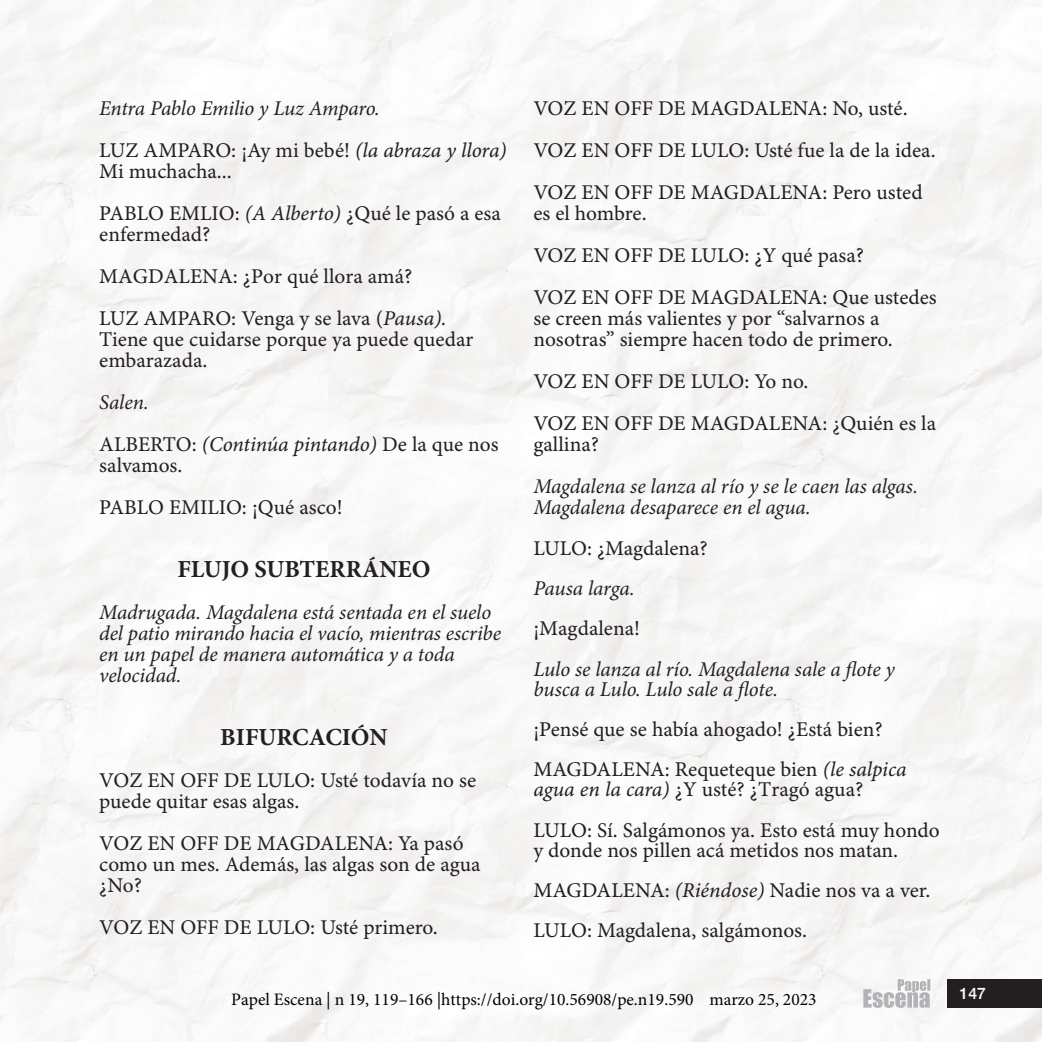
<style>
.page{position:relative;width:1042px;height:1042px;background:#fff}
.page>*{position:absolute;margin:0;border:0;box-sizing:border-box;transform-origin:0 0}
.Tipo_Parrafo_General{font:700 24.5px "Minion Pro";color:#231f20}
.Tipo_Parrafo_General-2{font:21px/21px "Minion Pro Capt";color:#231f20}
.Italic{font:italic 21px/21px "Minion Pro";letter-spacing:-.005em;color:#231f20}
.t1{font:17.5px "Minion Pro";color:#000}
.t2{font:500 15.75px "Helvetica Neue";color:#fff}
.s1{font-family:"Minion Pro It Capt"}
.s2{font-family:"Minion Pro"}
</style>
<div class="page">
<div style="left:947px;top:979px;width:95px;height:29px;background:#231f20"></div>
<svg style="left:863px;top:979px;width:67px;height:29px"></svg>
<p class="Italic" style="left:99px;top:97px;width:282px">Entra Pablo Emilio y Luz Amparo.</p>
<p class="Tipo_Parrafo_General-2" style="left:99px;top:140px;width:409px">LUZ AMPARO: ¡Ay mi bebé! <span class="s1">(la abraza y llora)<br></span>Mi muchacha...</p>
<p class="Tipo_Parrafo_General-2" style="left:99px;top:203px;width:403px">PABLO EMLIO: <span class="s1">(A Alberto)</span> ¿Qué le pasó a esa enfermedad?</p>
<p class="Tipo_Parrafo_General-2" style="left:99px;top:266px;width:315px">MAGDALENA: ¿Por qué llora amá?</p>
<p class="Tipo_Parrafo_General-2" style="left:99px;top:308px;width:376px">LUZ AMPARO: Venga y se lava (<span class="s1">Pausa).<br></span>Tiene que cuidarse porque ya puede quedar embarazada.</p>
<p class="Italic" style="left:99px;top:391px;width:51px">Salen.</p>
<p class="Tipo_Parrafo_General-2" style="left:99px;top:434px;width:401px">ALBERTO: <span class="s1">(Continúa pintando)</span> De la que nos salvamos.</p>
<p class="Tipo_Parrafo_General-2" style="left:99px;top:497px;width:245px">PABLO EMILIO: ¡Qué asco!</p>
<p class="Tipo_Parrafo_General" style="left:177px;top:551px;width:255px">FLUJO SUBTERRÁNEO</p>
<p class="Italic" style="left:99px;top:601px;width:403px">Madrugada. Magdalena está sentada en el suelo del patio mirando hacia el vacío, mientras escribe en un papel de manera automática y a toda velocidad.</p>
<p class="Tipo_Parrafo_General" style="left:220px;top:719px;width:169px">BIFURCACIÓN</p>
<p class="Tipo_Parrafo_General-2" style="left:99px;top:770px;width:379px">VOZ EN OFF DE LULO: Usté todavía no se puede quitar esas algas.</p>
<p class="Tipo_Parrafo_General-2" style="left:99px;top:833px;width:383px">VOZ EN OFF DE MAGDALENA: Ya pasó como un mes. Además, las algas son de agua ¿No?</p>
<p class="Tipo_Parrafo_General-2" style="left:99px;top:917px;width:340px">VOZ EN OFF DE LULO: Usté primero.</p>
<p class="Tipo_Parrafo_General-2" style="left:533px;top:98px;width:376px">VOZ EN OFF DE MAGDALENA: No, usté.</p>
<p class="Tipo_Parrafo_General-2" style="left:533px;top:140px;width:404px">VOZ EN OFF DE LULO: Usté fue la de la idea.</p>
<p class="Tipo_Parrafo_General-2" style="left:533px;top:182px;width:391px">VOZ EN OFF DE MAGDALENA: Pero usted es el hombre.</p>
<p class="Tipo_Parrafo_General-2" style="left:533px;top:245px;width:332px">VOZ EN OFF DE LULO: ¿Y qué pasa?</p>
<p class="Tipo_Parrafo_General-2" style="left:533px;top:287px;width:405px">VOZ EN OFF DE MAGDALENA: Que ustedes se creen más valientes y por “salvarnos a nosotras” siempre hacen todo de primero.</p>
<p class="Tipo_Parrafo_General-2" style="left:533px;top:371px;width:277px">VOZ EN OFF DE LULO: Yo no.</p>
<p class="Tipo_Parrafo_General-2" style="left:533px;top:413px;width:404px">VOZ EN OFF DE MAGDALENA: <span class="s2">¿</span>Quién es la gallina?</p>
<p class="Italic" style="left:533px;top:475px;width:386px">Magdalena se lanza al río y se le caen las algas.<br>Magdalena desaparece en el agua.</p>
<p class="Tipo_Parrafo_General-2" style="left:533px;top:538px;width:176px">LULO: ¿Magdalena?</p>
<p class="Italic" style="left:533px;top:578px;width:103px">Pausa larga.</p>
<p class="Tipo_Parrafo_General-2" style="left:533px;top:619px;width:108px">¡Magdalena!</p>
<p class="Italic" style="left:533px;top:659px;width:363px;line-height:20.1px">Lulo se lanza al río. Magdalena sale a flote y busca a Lulo. Lulo sale a flote.</p>
<p class="Tipo_Parrafo_General-2" style="left:533px;top:719px;width:351px">¡Pensé que se había ahogado! ¿Está bien?</p>
<p class="Tipo_Parrafo_General-2" style="left:533px;top:760px;width:375px;line-height:20.1px">MAGDALENA: Requeteque bien <span class="s1">(le salpica agua en la cara)</span> ¿Y usté? ¿Tragó agua?</p>
<p class="Tipo_Parrafo_General-2" style="left:533px;top:821px;width:408px;line-height:20.1px">LULO: Sí. Salgámonos ya. Esto está muy hondo y donde nos pillen acá metidos nos matan.</p>
<p class="Tipo_Parrafo_General-2" style="left:533px;top:880px;width:399px">MAGDALENA: <span class="s1">(Riéndose)</span> Nadie nos va a ver.</p>
<p class="Tipo_Parrafo_General-2" style="left:533px;top:921px;width:275px">LULO: Magdalena, salgámonos.</p>
<p class="t1" style="left:231px;top:988px;width:587px">Papel Escena | n 19, 119–166 |https://doi.org/10.56908/pe.n19.590 marzo 25, 2023</p>
<p class="t2" style="left:959px;top:980px;width:28px">147</p>
</div>
